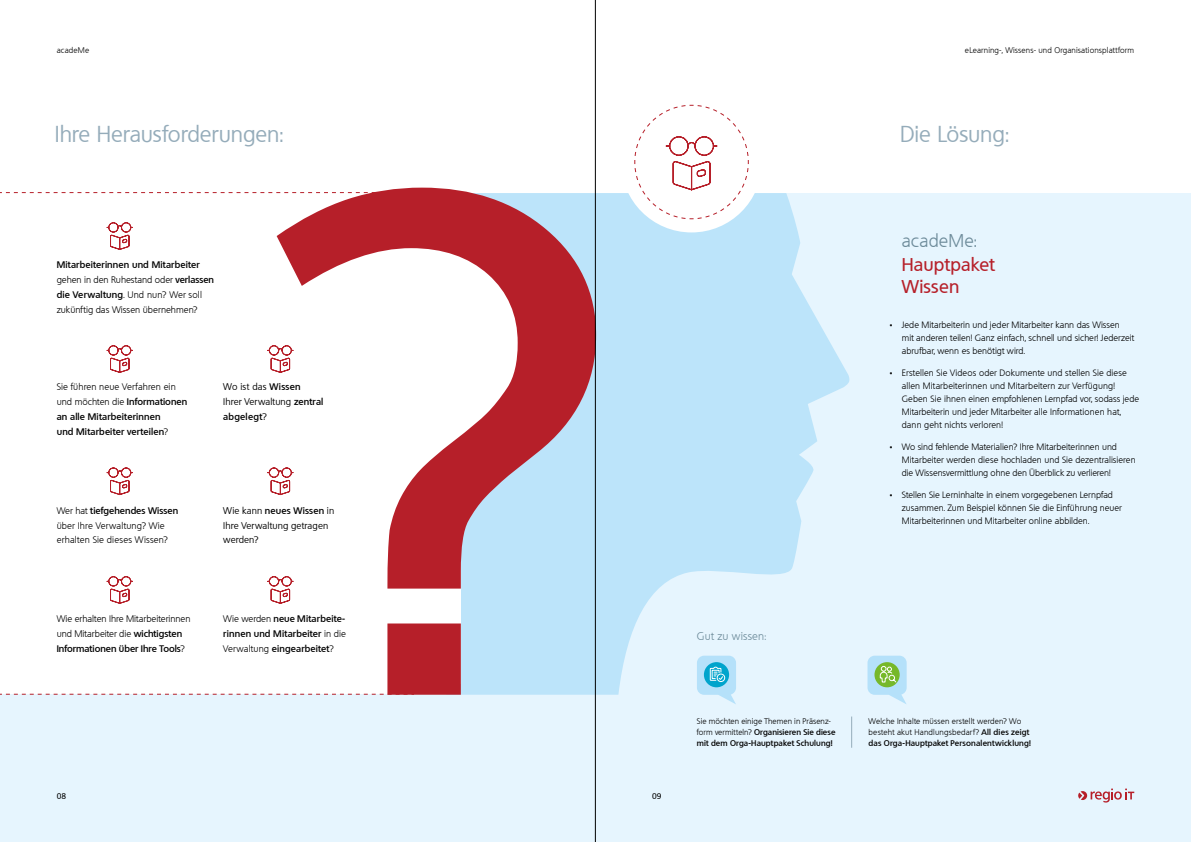
<style>
.page{position:relative;width:1191px;height:842px;background:#fff}
.page>*{position:absolute;margin:0;border:0;box-sizing:border-box;transform-origin:0 0}
.t1{font:22px "Quebec";letter-spacing:-.005em;color:#95acba}
.t2{font:500 18px/22px "Quebec";letter-spacing:.01em;color:#b61f29}
.t3{font:300 18px "Quebec";letter-spacing:.005em;color:#6c8a99}
.t4{font:300 11px "Quebec";letter-spacing:.01em;color:#6c8a99}
.t5{font:300 9.3px/14.8px "Quebec";color:#000}
.t6{font:600 9.3px/14.8px "Quebec";letter-spacing:.015em;color:#000}
.t7{font:9.3px/14.8px "Quebec";letter-spacing:.01em;color:#000}
.t8{font:300 9px/13px "Quebec";color:#000}
.t9{font:300 8px/11px "Quebec";letter-spacing:.015em;color:#000}
.t10{font:600 8px/11px "Quebec";letter-spacing:.01em;color:#000}
.t11{font:500 8px "Quebec";color:#000}
.s1{font-weight:600}
.s2{font-weight:300}
.s3{font-family:"Nanum Pen";font-weight:400}
</style>
<div class="page">
<div style="left:0;top:193px;width:1191px;height:649px;background:#e6f5fe"></div>
<svg style="left:719px;top:695px;width:17px;height:9px"></svg>
<svg style="left:596px;top:193px;width:253px;height:502px;fill:#bce4fa"></svg>
<div style="left:0;top:192px;width:277px;height:503px;background:#fff"></div>
<svg style="left:277px;top:188px;width:318px;height:507px;background:#d9b4bc"></svg>
<hr style="left:851px;top:716px;width:1px;height:32px;background:#95acba">
<svg style="left:867px;top:656px;width:39px;height:48px"></svg>
<div style="left:621px;top:92px;width:141px;height:140px;background:#fff;border-radius:50%"></div>
<svg style="left:634px;top:104px;width:115px;height:116px"></svg>
<svg style="left:106px;top:222px;width:27px;height:28px"></svg>
<svg style="left:106px;top:345px;width:27px;height:28px"></svg>
<svg style="left:106px;top:467px;width:27px;height:29px"></svg>
<svg style="left:267px;top:467px;width:27px;height:29px"></svg>
<svg style="left:267px;top:345px;width:27px;height:28px"></svg>
<svg style="left:106px;top:576px;width:27px;height:28px"></svg>
<svg style="left:267px;top:576px;width:27px;height:28px"></svg>
<svg style="left:1078px;top:788px;width:56px;height:14px"></svg>
<hr style="left:595px;top:0;width:1px;height:842px;background:#000">
<p class="t9" style="left:57px;top:45px;width:34px">acadeMe</p>
<p class="t9" style="left:965px;top:45px;width:171px">eLearning-, Wissens- und Organisationsplattform</p>
<h1 class="t1" style="left:55px;top:120px;width:230px">Ihre Herausforderungen:</h1>
<h1 class="t1" style="left:900px;top:120px;width:111px">Die Lösung:</h1>
<p class="t5" style="left:57px;top:257px;width:159px"><span class="s1">Mitarbeiterinnen und Mitarbeiter </span>gehen in den Ruhestand oder <span class="s1">verlassen die Verwaltung</span>. Und nun? Wer soll zukünftig das Wissen übernehmen?</p>
<p class="t6" style="left:57px;top:379px;width:132px"><span class="s2">Sie führen neue Verfahren ein und möchten die</span> Informationen an alle Mitarbeiterinnen<br>und Mitarbeiter verteilen<span class="s2">?</span></p>
<p class="t7" style="left:223px;top:379px;width:102px">Wo ist das <span class="s1">Wissen<br></span>Ihrer Verwaltung <span class="s1">zentral abgelegt</span>?</p>
<p class="t5" style="left:57px;top:503px;width:123px">Wer hat <span class="s1">tiefgehendes Wissen </span>über Ihre Verwaltung? Wie erhalten Sie dieses Wissen?</p>
<p class="t7" style="left:223px;top:503px;width:112px">Wie kann <span class="s1">neues Wissen</span> in<br>Ihre Verwaltung getragen werden?</p>
<p class="t5" style="left:57px;top:612px;width:135px">Wie erhalten Ihre Mitarbeiterinnen und Mitarbeiter die <span class="s1">wichtigsten<br>Informationen über Ihre Tools</span>?</p>
<p class="t6" style="left:223px;top:611px;width:124px;text-align:justify"><span class="s2">Wie werden</span> neue Mitarbeite&shy;rinnen und Mitarbeiter <span class="s2">in die Verwaltung</span> eingearbeitet<span class="s2">?</span></p>
<p class="t11" style="left:57px;top:791px;width:11px">08</p>
<p class="t11" style="left:652px;top:791px;width:11px">09</p>
<h2 class="t3" style="left:901px;top:229px;width:77px">acadeMe:</h2>
<h2 class="t2" style="left:901px;top:253px;width:95px">Hauptpaket<br>Wissen</h2>
<p class="t4" style="left:697px;top:629px;width:71px">Gut zu wissen:</p>
<p class="t8" style="left:902px;top:318px;width:234px;text-indent:-15px"><span class="s3">•</span> Jede Mitarbeiterin und jeder Mitarbeiter kann das Wissen<br>mit anderen teilen! Ganz einfach, schnell und sicher! Jederzeit abrufbar, wenn es benötigt wird.</p>
<p class="t8" style="left:902px;top:366px;width:239px;text-indent:-15px"><span class="s3">•</span> Erstellen Sie Videos oder Dokumente und stellen Sie diese allen Mitarbeiterinnen und Mitarbeitern zur Verfügung!<br>Geben Sie ihnen einen empfohlenen Lernpfad vor, sodass jede Mitarbeiterin und jeder Mitarbeiter alle Informationen hat, dann geht nichts verloren!</p>
<p class="t8" style="left:902px;top:440px;width:235px;text-indent:-15px"><span class="s3">•</span> Wo sind fehlende Materialien? Ihre Mitarbeiterinnen und<br>Mitarbeiter werden diese hochladen und Sie dezentralisieren die Wissensvermittlung ohne den Überblick zu verlieren!</p>
<p class="t8" style="left:902px;top:488px;width:221px;text-indent:-15px"><span class="s3">•</span> Stellen Sie Lerninhalte in einem vorgegebenen Lernpfad zusammen. Zum Beispiel können Sie die Einführung neuer<br>Mitarbeiterinnen und Mitarbeiter online abbilden.</p>
<p class="t10" style="left:697px;top:715px;width:140px"><span class="s2">Sie möchten einige Themen in Präsenz&shy;form vermitteln?</span> Organisieren Sie diese mit dem Orga-Hauptpaket Schulung!</p>
<p class="t9" style="left:868px;top:715px;width:164px">Welche Inhalte müssen erstellt werden? Wo besteht akut Handlungsbedarf? <span class="s1">All dies zeigt das Orga-Hauptpaket Personalentwicklung!</span></p>
</div>
